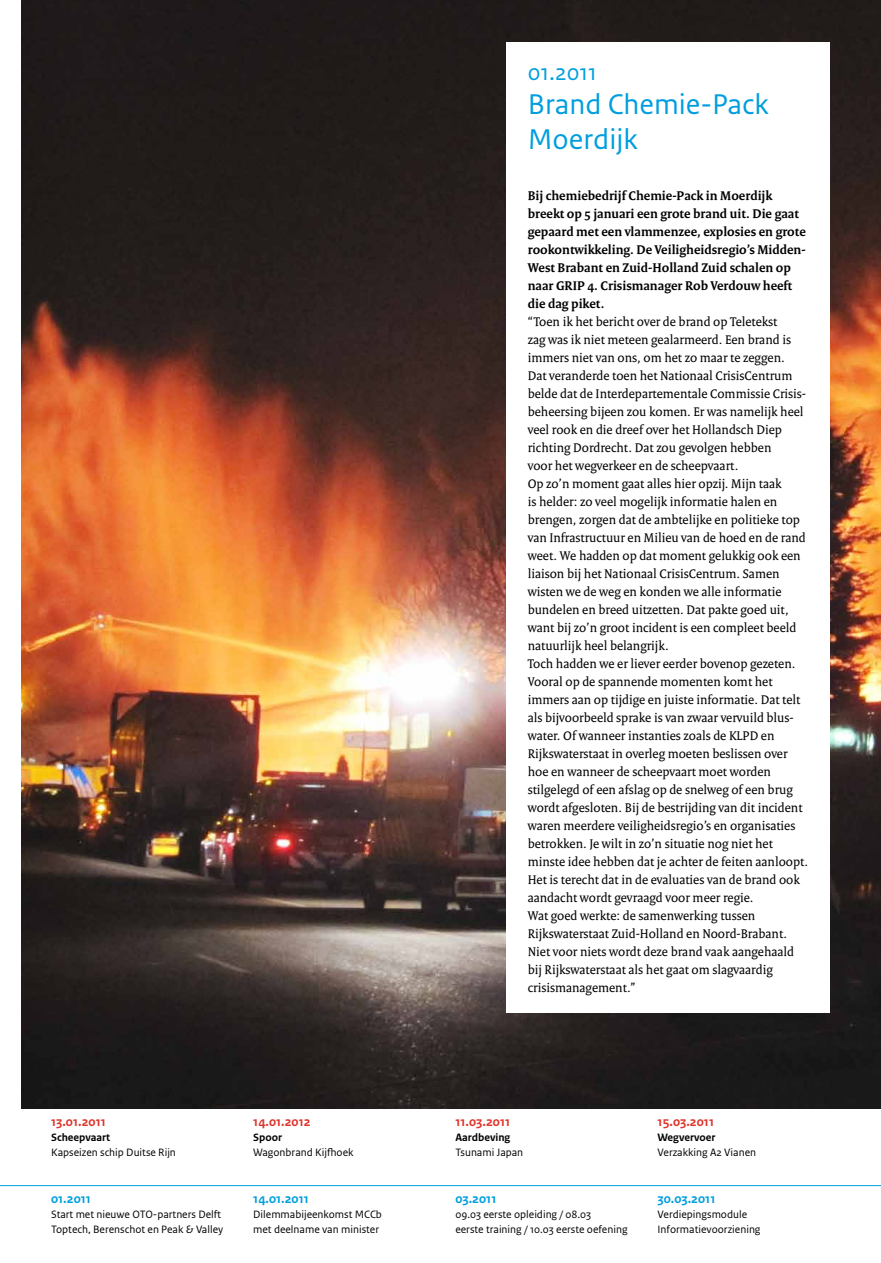
<style>
.page{position:relative;width:881px;height:1263px;background:#fff}
.page>*{position:absolute;margin:0;border:0;box-sizing:border-box;transform-origin:0 0}
.t1{font:30px/34.5px "Rijksoverheid Sans Text";color:#009ede}
.t2{font:24px "Rijksoverheid Sans Text";color:#009ede}
.t3{font:13.5px/18px "Rijksoverheid Serif";color:#000}
.t4{font:700 13.5px/18px "Rijksoverheid Serif";color:#000}
.t5{font:700 13.5px "Rijksoverheid Sans Text";color:#e0332b}
.t6{font:700 13.5px "Rijksoverheid Sans Text";color:#009ede}
.t7{font:11.25px/15px "Rijksoverheid Sans Text";color:#000}
.t8{font:700 11.25px "Rijksoverheid Sans Text";color:#000}
</style>
<div class="page">
<hr style="left:0;top:1185px;width:880px;height:1px;background:#009ede">
<img style="left:21px;top:0;width:859px;height:1109px">
<div style="left:506px;top:43px;width:323px;height:970px;background:#fff"></div>
<p class="t5" style="left:51px;top:1114px;width:56px">13.01.2011</p>
<p class="t8" style="left:51px;top:1131px;width:61px">Scheepvaart</p>
<p class="t7" style="left:51px;top:1145px;width:126px">Kapseizen schip Duitse Rijn</p>
<p class="t6" style="left:51px;top:1190px;width:41px">01.2011</p>
<p class="t7" style="left:51px;top:1206px;width:173px">Start met nieuwe OTO-partners Delft<br>Toptech, Berenschot en Peak &amp; Valley</p>
<p class="t5" style="left:253px;top:1114px;width:59px">14.01.2012</p>
<p class="t8" style="left:253px;top:1131px;width:30px">Spoor</p>
<p class="t7" style="left:253px;top:1145px;width:102px">Wagonbrand Kijfhoek</p>
<p class="t6" style="left:253px;top:1190px;width:57px">14.01.2011</p>
<p class="t7" style="left:253px;top:1206px;width:130px">Dilemmabijeenkomst MCCb met deelname van minister</p>
<h2 class="t2" style="left:527px;top:58px;width:71px">01.2011</h2>
<h1 class="t1" style="left:527px;top:88px;width:242px">Brand Chemie-Pack<br>Moerdijk</h1>
<p class="t4" style="left:527px;top:186px;width:279px">Bij chemiebedrijf Chemie-Pack in Moerdijk breekt op 5 januari een grote brand uit. Die gaat gepaard met een vlammenzee, explosies en grote rookontwikkeling. De Veiligheidsregio’s Midden-West Brabant en Zuid-Holland Zuid schalen op naar GRIP 4. Crisismanager Rob Verdouw heeft die dag piket.</p>
<p class="t3" style="left:527px;top:312px;width:282px">“Toen ik het bericht over de brand op Teletekst<br>zag was ik niet meteen gealarmeerd. Een brand is immers niet van ons, om het zo maar te zeggen.<br>Dat veranderde toen het Nationaal CrisisCentrum belde dat de Interdepartementale Commissie Crisis&shy;beheersing bijeen zou komen. Er was namelijk heel veel rook en die dreef over het Hollandsch Diep richting Dordrecht. Dat zou gevolgen hebben<br>voor het wegverkeer en de scheepvaart.<br>Op zo’n moment gaat alles hier opzij. Mijn taak<br>is helder: zo veel mogelijk informatie halen en brengen, zorgen dat de ambtelijke en politieke top van Infrastructuur en Milieu van de hoed en de rand weet. We hadden op dat moment gelukkig ook een liaison bij het Nationaal CrisisCentrum. Samen wisten we de weg en konden we alle informatie bundelen en breed uitzetten. Dat pakte goed uit, want bij zo’n groot incident is een compleet beeld natuurlijk heel belangrijk.<br>Toch hadden we er liever eerder bovenop gezeten.<br>Vooral op de spannende momenten komt het immers aan op tijdige en juiste informatie. Dat telt als bijvoorbeeld sprake is van zwaar vervuild blus&shy;water. Of wanneer instanties zoals de KLPD en Rijkswaterstaat in overleg moeten beslissen over hoe en wanneer de scheepvaart moet worden stilgelegd of een afslag op de snelweg of een brug wordt afgesloten. Bij de bestrijding van dit incident waren meerdere veiligheidsregio’s en organisaties betrokken. Je wilt in zo’n situatie nog niet het minste idee hebben dat je achter de feiten aanloopt.<br>Het is terecht dat in de evaluaties van de brand ook aandacht wordt gevraagd voor meer regie.<br>Wat goed werkte: de samenwerking tussen Rijkswaterstaat Zuid-Holland en Noord-Brabant.<br>Niet voor niets wordt deze brand vaak aangehaald bij Rijkswaterstaat als het gaat om slagvaardig crisismanagement.”</p>
<p class="t5" style="left:455px;top:1114px;width:56px">11.03.2011</p>
<p class="t8" style="left:455px;top:1131px;width:56px">Aardbeving</p>
<p class="t7" style="left:455px;top:1145px;width:69px">Tsunami Japan</p>
<p class="t6" style="left:455px;top:1190px;width:43px">03.2011</p>
<p class="t7" style="left:455px;top:1206px;width:174px">09.03 eerste opleiding / 08.03<br>eerste training / 10.03 eerste oefening</p>
<p class="t5" style="left:657px;top:1114px;width:58px">15.03.2011</p>
<p class="t8" style="left:657px;top:1131px;width:59px">Wegvervoer</p>
<p class="t7" style="left:657px;top:1145px;width:100px">Verzakking A2 Vianen</p>
<p class="t6" style="left:657px;top:1190px;width:59px">30.03.2011</p>
<p class="t7" style="left:657px;top:1206px;width:104px">Verdiepingsmodule<br>Informatievoorziening</p>
</div>
